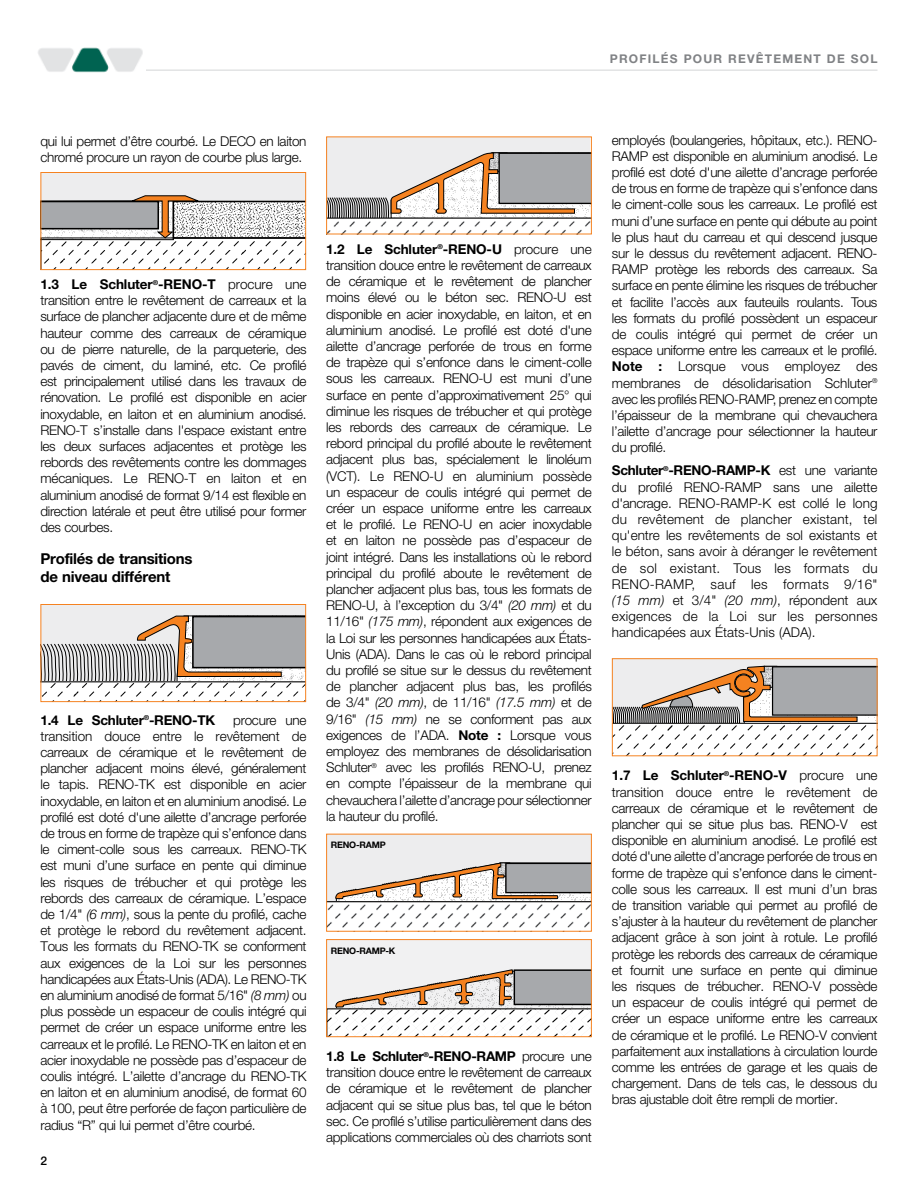
<style>
.page{position:relative;width:918px;height:1188px;background:#fff}
.page>*{position:absolute;margin:0;border:0;box-sizing:border-box;transform-origin:0 0}
.t1{font:700 15px/18px "Helvetica Neue LT Pro";letter-spacing:-.015em;color:#000}
.t2{font:300 13.5px/16.2px "Helvetica Neue LT Pro";letter-spacing:-.025em;color:#000;text-align:justify}
.t3{font:700 13.5px "Helvetica Neue LT Pro";letter-spacing:-.02em;color:#000}
.t4{font:700 12px "Helvetica Neue LT Pro";letter-spacing:.1em;color:#808285}
.t5{font:500 12px "Helvetica Neue LT Pro";color:#000}
.t6{font:700 9px "Helvetica Neue LT Pro";letter-spacing:-.025em;color:#000}
.s1{font-weight:700}
.s2{font-style:italic}
</style>
<div class="page">
<hr style="left:143px;top:69px;width:734px;height:2px;background:#e2e3e4">
<img style="left:38px;top:47px;width:107px;height:26px">
<div style="left:42px;top:172px;width:264px;height:30px;background:#ededee"></div>
<svg style="left:42px;top:195px;width:262px;height:73px"></svg>
<div style="left:40px;top:172px;width:266px;height:98px;border:1px solid #f58220"></div>
<div style="left:41px;top:604px;width:265px;height:78px;background:#ededee"></div>
<svg style="left:42px;top:615px;width:262px;height:85px"></svg>
<div style="left:40px;top:604px;width:266px;height:98px;border:1px solid #f58220"></div>
<div style="left:612px;top:659px;width:265px;height:69px;background:#ededee"></div>
<svg style="left:614px;top:666px;width:262px;height:88px"></svg>
<div style="left:612px;top:658px;width:266px;height:98px;border:1px solid #f58220"></div>
<div style="left:327px;top:137px;width:263px;height:81px;background:#ededee"></div>
<svg style="left:328px;top:152px;width:262px;height:80px"></svg>
<div style="left:327px;top:834px;width:264px;height:97px;background:#ededee"></div>
<svg style="left:328px;top:862px;width:262px;height:68px"></svg>
<div style="left:326px;top:834px;width:266px;height:98px;border:1px solid #f58220"></div>
<div style="left:327px;top:940px;width:264px;height:97px;background:#f1f1f2"></div>
<svg style="left:328px;top:969px;width:262px;height:66px"></svg>
<div style="left:326px;top:939px;width:266px;height:98px;border:1px solid #f58220"></div>
<p class="t4" style="left:610px;top:51px;width:269px">PROFILÉS POUR REVÊTEMENT DE SOL</p>
<p class="t2" style="left:40px;top:133px;width:268px">qui lui permet d’être courbé. Le DECO en laiton chromé procure un rayon de courbe plus large.</p>
<p class="t2" style="left:40px;top:276px;width:268px"><span class="s1">1.3 Le Schluter</span><sup>®</sup><span class="s1">-RENO-T</span> procure une transition entre le revêtement de carreaux et la surface de plancher adjacente dure et de même hauteur comme des carreaux de céramique ou de pierre naturelle, de la parqueterie, des pavés de ciment, du laminé, etc. Ce profilé est principalement utilisé dans les travaux de rénovation. Le profilé est disponible en acier inoxydable, en laiton et en aluminium anodisé.<br>RENO-T s’installe dans l'espace existant entre les deux surfaces adjacentes et protège les rebords des revêtements contre les dommages mécaniques. Le RENO-T en laiton et en aluminium anodisé de format 9/14 est flexible en direction latérale et peut être utilisé pour former des courbes.</p>
<p class="t1" style="left:40px;top:549px;width:154px">Profilés de transitions de niveau différent</p>
<p class="t3" style="left:40px;top:712px;width:176px">1.4 Le Schluter<sup>®</sup>-RENO-TK</p>
<p class="t2" style="left:41px;top:711px;width:268px;text-indent:193px">procure une transition douce entre le revêtement de carreaux de céramique et le revêtement de plancher adjacent moins élevé, généralement le tapis. RENO-TK est disponible en acier inoxydable, en laiton et en aluminium anodisé. Le profilé est doté d'une ailette d’ancrage perforée de trous en forme de trapèze qui s’enfonce dans le ciment-colle sous les carreaux. RENO-TK est muni d’une surface en pente qui diminue les risques de trébucher et qui protège les rebords des carreaux de céramique. L’espace de 1/4" <span class="s2">(6 mm)</span>, sous la pente du profilé, cache et protège le rebord du revêtement adjacent.<br>Tous les formats du RENO-TK se conforment aux exigences de la Loi sur les personnes handicapées aux États-Unis (ADA). Le RENO-TK en aluminium anodisé de format 5/16" <span class="s2">(8 mm)</span> ou plus possède un espaceur de coulis intégré qui permet de créer un espace uniforme entre les carreaux et le profilé. Le RENO-TK en laiton et en acier inoxydable ne possède pas d’espaceur de coulis intégré. L’ailette d’ancrage du RENO-TK en laiton et en aluminium anodisé, de format 60 à 100, peut être perforée de façon particulière de radius “R” qui lui permet d’être courbé.</p>
<p class="t5" style="left:40px;top:1154px;width:8px">2</p>
<p class="t2" style="left:326px;top:241px;width:267px"><span class="s1">1.2 Le Schluter</span><sup>®</sup><span class="s1">-RENO-U</span> procure une transition douce entre le revêtement de carreaux de céramique et le revêtement de plancher moins élevé ou le béton sec. RENO-U est disponible en acier inoxydable, en laiton, et en aluminium anodisé. Le profilé est doté d'une ailette d’ancrage perforée de trous en forme de trapèze qui s’enfonce dans le ciment-colle sous les carreaux. RENO-U est muni d’une surface en pente d’approximativement 25° qui diminue les risques de trébucher et qui protège les rebords des carreaux de céramique. Le rebord principal du profilé aboute le revêtement adjacent plus bas, spécialement le linoléum (VCT). Le RENO-U en aluminium possède un espaceur de coulis intégré qui permet de créer un espace uniforme entre les carreaux et le profilé. Le RENO-U en acier inoxydable et en laiton ne possède pas d’espaceur de joint intégré. Dans les installations où le rebord principal du profilé aboute le revêtement de plancher adjacent plus bas, tous les formats de RENO-U, à l’exception du 3/4" <span class="s2">(20 mm)</span> et du 11/16" <span class="s2">(175 mm)</span>, répondent aux exigences de la Loi sur les personnes handicapées aux États-Unis (ADA). Dans le cas où le rebord principal du profilé se situe sur le dessus du revêtement de plancher adjacent plus bas, les profilés de 3/4" <span class="s2">(20 mm)</span>, de 11/16" <span class="s2">(17.5 mm)</span> et de 9/16" <span class="s2">(15 mm)</span> ne se conforment pas aux exigences de l’ADA. <span class="s1">Note :</span> Lorsque vous employez des membranes de désolidarisation Schluter<sup>®</sup> avec les profilés RENO-U, prenez en compte l’épaisseur de la membrane qui chevauchera l’ailette d’ancrage pour sélectionner la hauteur du profilé.</p>
<p class="t6" style="left:331px;top:839px;width:56px">RENO-RAMP</p>
<p class="t6" style="left:331px;top:945px;width:66px">RENO-RAMP-K</p>
<p class="t2" style="left:326px;top:1048px;width:267px"><span class="s1">1.8 Le Schluter</span><sup>®</sup><span class="s1">-RENO-RAMP</span> procure une transition douce entre le revêtement de carreaux de céramique et le revêtement de plancher adjacent qui se situe plus bas, tel que le béton sec. Ce profilé s’utilise particulièrement dans des applications commerciales où des charriots sont</p>
<p class="t2" style="left:612px;top:131px;width:267px">employés (boulangeries, hôpitaux, etc.). RENO-RAMP est disponible en aluminium anodisé. Le profilé est doté d'une ailette d’ancrage perforée de trous en forme de trapèze qui s’enfonce dans le ciment-colle sous les carreaux. Le profilé est muni d’une surface en pente qui débute au point le plus haut du carreau et qui descend jusque sur le dessus du revêtement adjacent. RENO-RAMP protège les rebords des carreaux. Sa surface en pente élimine les risques de trébucher et facilite l’accès aux fauteuils roulants. Tous les formats du profilé possèdent un espaceur de coulis intégré qui permet de créer un espace uniforme entre les carreaux et le profilé.<br><span class="s1">Note :</span> Lorsque vous employez des membranes de désolidarisation Schluter<sup>® </sup>avec les profilés RENO-RAMP, prenez en compte l’épaisseur de la membrane qui chevauchera l’ailette d’ancrage pour sélectionner la hauteur du profilé.</p>
<p class="t2" style="left:612px;top:462px;width:267px"><span class="s1">Schluter</span><sup>®</sup><span class="s1">-RENO-RAMP-K</span> est une variante du profilé RENO-RAMP sans une ailette d'ancrage. RENO-RAMP-K est collé le long du revêtement de plancher existant, tel qu'entre les revêtements de sol existants et le béton, sans avoir à déranger le revêtement de sol existant. Tous les formats du RENO-RAMP, sauf les formats 9/16" <span class="s2">(15 mm)</span> et 3/4" <span class="s2">(20 mm)</span>, répondent aux exigences de la Loi sur les personnes handicapées aux États-Unis (ADA).</p>
<p class="t2" style="left:612px;top:767px;width:267px"><span class="s1">1.7 Le Schluter</span><sup>®</sup><span class="s1">-RENO-V</span> procure une transition douce entre le revêtement de carreaux de céramique et le revêtement de plancher qui se situe plus bas. RENO-V est disponible en aluminium anodisé. Le profilé est doté d'une ailette d’ancrage perforée de trous en forme de trapèze qui s’enfonce dans le ciment&shy;colle sous les carreaux. Il est muni d’un bras de transition variable qui permet au profilé de s’ajuster à la hauteur du revêtement de plancher adjacent grâce à son joint à rotule. Le profilé protège les rebords des carreaux de céramique et fournit une surface en pente qui diminue les risques de trébucher. RENO-V possède un espaceur de coulis intégré qui permet de créer un espace uniforme entre les carreaux de céramique et le profilé. Le RENO-V convient parfaitement aux installations à circulation lourde comme les entrées de garage et les quais de chargement. Dans de tels cas, le dessous du bras ajustable doit être rempli de mortier.</p>
</div>
